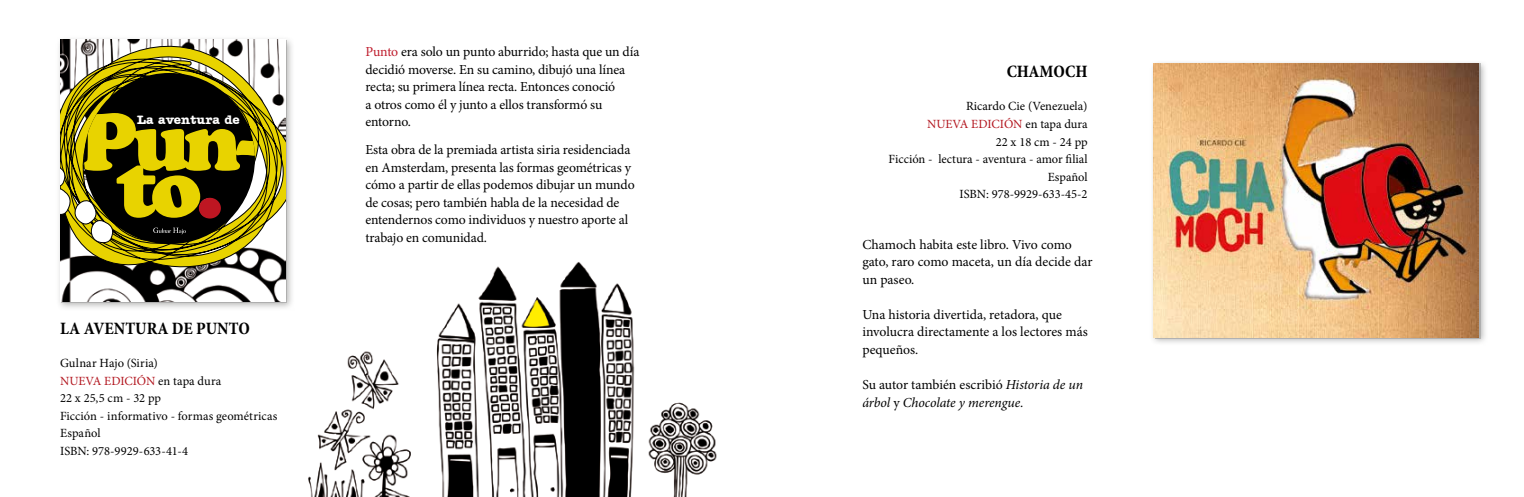
<style>
.page{position:relative;width:1524px;height:497px;background:#fff}
.page>*{position:absolute;margin:0;border:0;box-sizing:border-box;transform-origin:0 0}
.t1{font:900 84.5px "Cooper";color:#e8d300}
.t2{font:700 condensed 17.5px "Minion Pro";color:#000}
.t3{font:13.75px/17.5px "Minion Pro";letter-spacing:-.01em;color:#000}
.t4{font:italic 13.75px/17.5px "Minion Pro";letter-spacing:-.005em;color:#000}
.t5{font:700 12.75px "Amer Typewriter IT Cby BT";color:#fff}
.t6{font:12.5px/17.5px "Minion Pro";color:#000}
.s1{color:#fff}
.s2{color:#b31720}
.s3{color:#bf1e2e}
.s4{font-style:normal}
</style>
<div class="page">
<img style="left:308px;top:262px;width:409px;height:234px">
<div style="left:56px;top:35px;width:239px;height:275px;background:#9d9d9c;opacity:.75"></div>
<svg style="left:60px;top:40px;width:225px;height:261px"></svg>
<div style="left:84px;top:73px;width:171px;height:171px;background:#000;border-radius:50%"></div>
<svg style="left:60px;top:89px;width:168px;height:155px"></svg>
<div style="left:1149px;top:60px;width:338px;height:286px;background:#9d9d9c;opacity:.75"></div>
<img style="left:1153px;top:64px;width:326px;height:273px">
<h1 class="t1" style="left:79px;top:92px;width:182px">Pun-</h1>
<p class="t5" style="left:137px;top:112px;width:104px">La aventura de</p>
<h1 class="t1" style="left:117px;top:139px;width:106px">to<span class="s1">.</span></h1>
<p class="t2" style="left:60px;top:315px;width:191px">LA AVENTURA DE PUNTO</p>
<p class="t6" style="left:60px;top:354px;width:219px">Gulnar Hajo (Siria)<br><span class="s2">NUEVA EDICIÓN</span> en tapa dura<br>22 x 25,5 cm - 32 pp<br>Ficción - informativo - formas geométricas<br>Español<br>ISBN: 978-9929-633-41-4</p>
<p class="t3" style="left:365px;top:43px;width:275px"><span class="s3">Punto</span> era solo un punto aburrido; hasta que un día decidió moverse. En su camino, dibujó una línea recta; su primera línea recta. Entonces conoció<br>a otros como él y junto a ellos transformó su entorno.</p>
<p class="t3" style="left:365px;top:141px;width:271px">Esta obra de la premiada artista siria residenciada en Amsterdam, presenta las formas geométricas y cómo a partir de ellas podemos dibujar un mundo de cosas; pero también habla de la necesidad de entendernos como individuos y nuestro aporte al trabajo en comunidad.</p>
<p class="t2" style="left:1006px;top:59px;width:82px">CHAMOCH</p>
<p class="t6" style="left:888px;top:98px;width:201px;text-align:right">Ricardo Cie (Venezuela)<br><span class="s2">NUEVA EDICIÓN</span> en tapa dura<br>22 x 18 cm - 24 pp<br>Ficción - lectura - aventura - amor filial<br>Español<br>ISBN: 978-9929-633-45-2</p>
<p class="t3" style="left:862px;top:235px;width:232px">Chamoch habita este libro. Vivo como gato, raro como maceta, un día decide dar un paseo.</p>
<p class="t3" style="left:862px;top:305px;width:227px">Una historia divertida, retadora, que involucra directamente a los lectores más pequeños.</p>
<p class="t4" style="left:862px;top:375px;width:222px"><span class="s4">Su autor también escribió</span> Historia de un árbol <span class="s4">y</span> Chocolate y merengue.</p>
</div>
